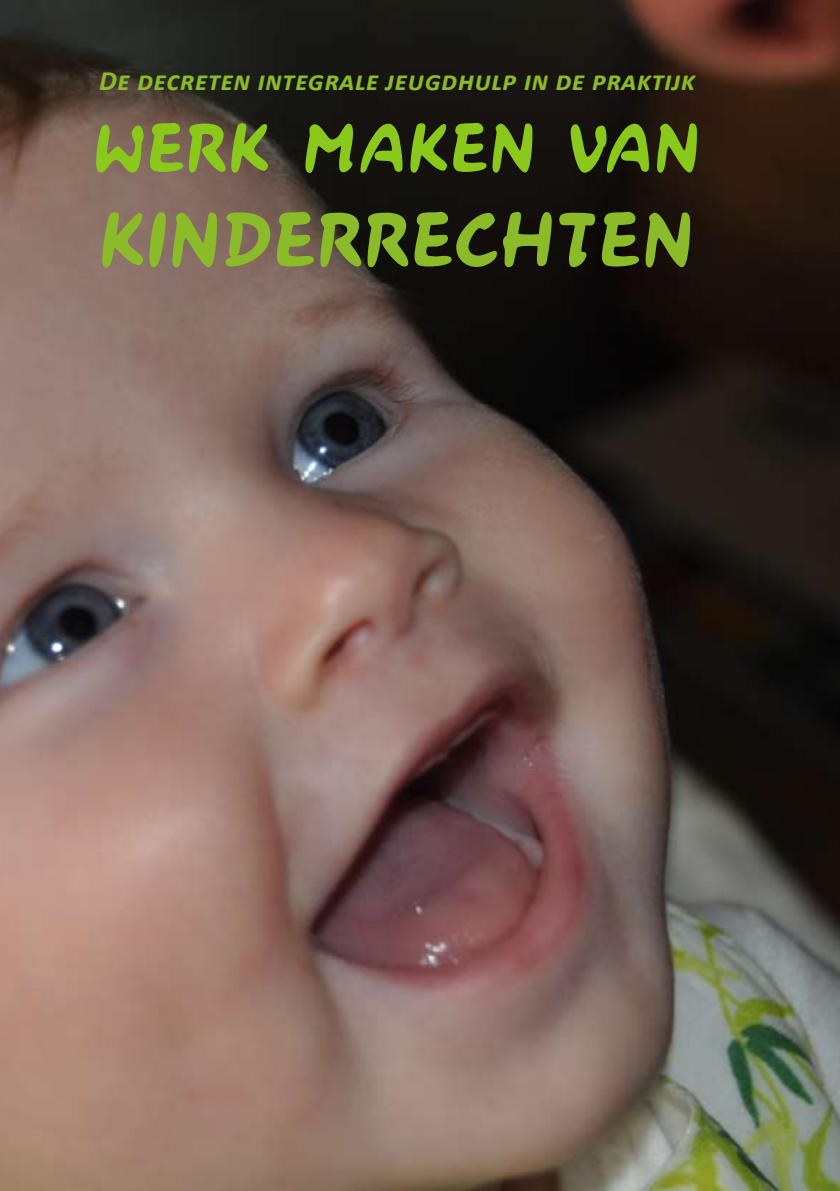
<style>
.page{position:relative;width:840px;height:1191px;background:#fff}
.page>*{position:absolute;margin:0;border:0;box-sizing:border-box;transform-origin:0 0}
.t1{font:75px "Casual Contact MF";letter-spacing:.03em;color:#8bbb28}
.t2{font:67.2px "Casual Contact MF";letter-spacing:.03em;color:#8ac81c}
.t3{font:italic 700 28px "Calibri";color:#8bbb28}
</style>
<div class="page">
<img style="left:0;top:0;width:839px;height:1190px">
<h3 class="t3" style="left:99px;top:63px;width:598px">De decreten integrale jeugdhulp in de praktijk</h3>
<p class="t2" style="left:94px;top:107px;width:608px">WERK MAKEN VAN</p>
<h1 class="t1" style="left:100px;top:194px;width:595px">KINDERRECHTEN</h1>
</div>
